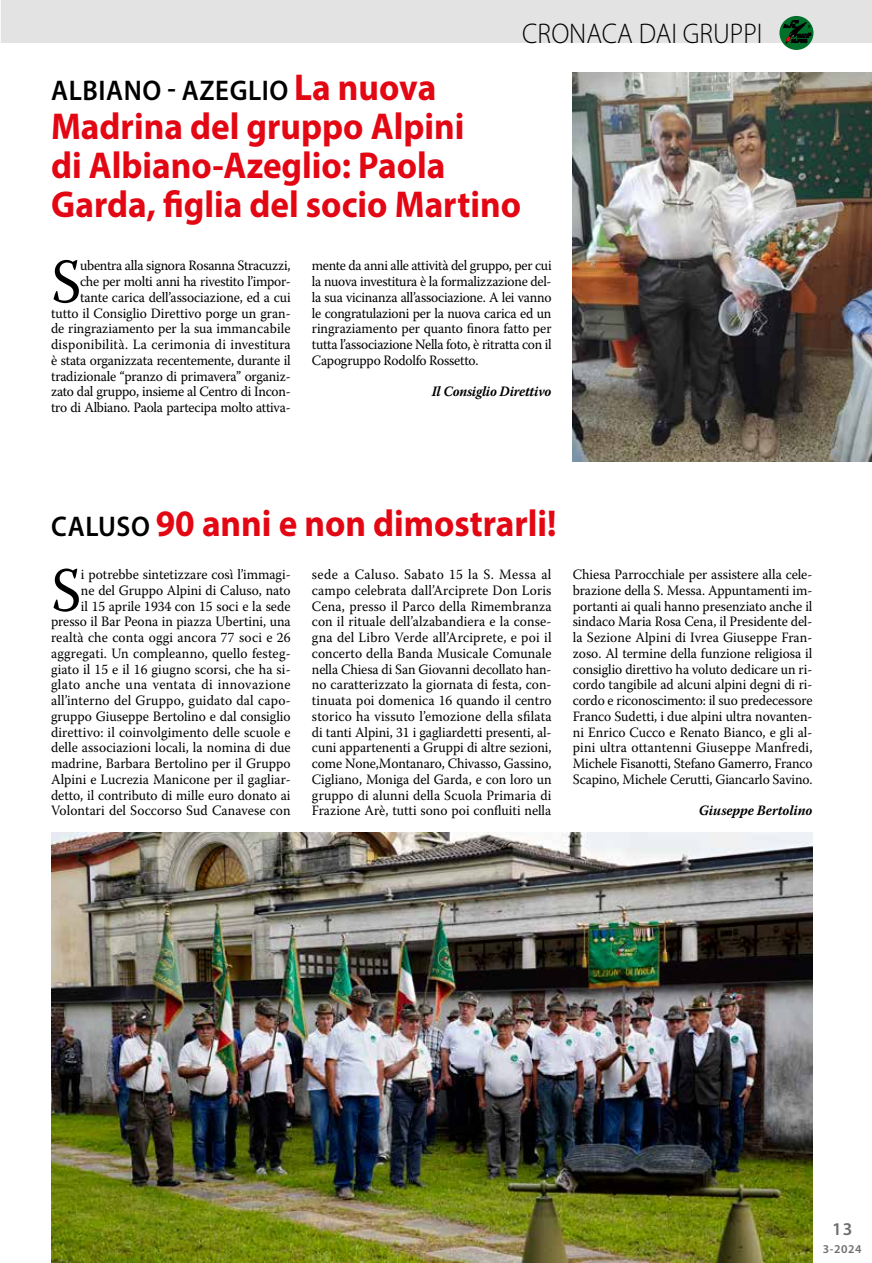
<style>
.page{position:relative;width:872px;height:1263px;background:#fff}
.page>*{position:absolute;margin:0;border:0;box-sizing:border-box;transform-origin:0 0}
.t1{font:62.1px "Warnock Pro";color:#000;scale:.95 1}
.t2{font:700 37.5px/39px "Myriad Pro";color:#e30613;scale:.94 1}
.t3{font:600 28.5px "Myriad Pro";letter-spacing:.02em;color:#000;scale:.94 1}
.t4{font:300 28.5px "Myriad Pro";color:#000;scale:.94 1}
.t5{font:600 18px "Myriad Pro";color:#706f6f}
.t6{font:14.25px/15.8px "Warnock Pro";color:#000;text-align:justify;scale:.95 1}
.t7{font:italic 700 14.25px "Warnock Pro";letter-spacing:-.01em;color:#000;scale:.95 1}
.t8{font:600 12px "Myriad Pro";color:#706f6f}
.s1{font-weight:700;font-size:37.5px;color:#e30613}
.s2{font-weight:600;font-size:28.5px;color:#000}
</style>
<div class="page">
<img style="left:573px;top:72px;width:299px;height:389px">
<img style="left:51px;top:833px;width:761px;height:430px">
<div style="left:1px;top:0;width:871px;height:43px;background:#e3e3e3"></div>
<svg style="left:779px;top:16px;width:34px;height:34px"></svg>
<div style="left:780px;top:17px;width:32px;height:32px;background:#00702a;border-radius:50%"></div>
<svg style="left:783px;top:20px;width:28px;height:23px"></svg>
<h3 class="t4" style="left:522px;top:16px;width:257px">CRONACA DAI GRUPPI</h3>
<h3 class="t3" style="left:51px;top:73px;width:411px">ALBIANO - AZEGLIO <span class="s1">La nuova</span></h3>
<h2 class="t2" style="left:51px;top:106px;width:501px">Madrina del gruppo Alpini<br>di Albiano-Azeglio: Paola<br>Garda, figlia del socio Martino</h2>
<h1 class="t1" style="left:51px;top:244px;width:33px">S</h1>
<p class="t6" style="left:51px;top:258px;width:254px;text-align:right">ubentra alla signora Rosanna Stracuzzi,<br>che per molti anni ha rivestito l’impor&shy;tante carica dell’associazione, ed a cui tutto il Consiglio Direttivo porge un gran&shy;de ringraziamento per la sua immancabile disponibilità. La cerimonia di investitura è stata organizzata recentemente, durante il tradizionale “pranzo di primavera” organiz&shy;zato dal gruppo, insieme al Centro di Incon&shy;tro di Albiano. Paola partecipa molto attiva-</p>
<p class="t6" style="left:312px;top:258px;width:254px">mente da anni alle attività del gruppo, per cui la nuova investitura è la formalizzazione del&shy;la sua vicinanza all’associazione. A lei vanno le congratulazioni per la nuova carica ed un ringraziamento per quanto finora fatto per tutta l’associazione Nella foto, è ritratta con il Capogruppo Rodolfo Rossetto.</p>
<p class="t7" style="left:432px;top:383px;width:127px">Il Consiglio Direttivo</p>
<h2 class="t2" style="left:51px;top:502px;width:539px"><span class="s2">CALUSO</span> 90 anni e non dimostrarli!</h2>
<h1 class="t1" style="left:51px;top:553px;width:33px">S</h1>
<p class="t6" style="left:51px;top:566px;width:254px;text-align:right">i potrebbe sintetizzare così l’immagi-<br>ne del Gruppo Alpini di Caluso, nato<br>il 15 aprile 1934 con 15 soci e la sede presso il Bar Peona in piazza Ubertini, una realtà che conta oggi ancora 77 soci e 26 aggregati. Un compleanno, quello festeg&shy;giato il 15 e il 16 giugno scorsi, che ha si&shy;glato anche una ventata di innovazione all’interno del Gruppo, guidato dal capo&shy;gruppo Giuseppe Bertolino e dal consiglio direttivo: il coinvolgimento delle scuole e delle associazioni locali, la nomina di due madrine, Barbara Bertolino per il Gruppo Alpini e Lucrezia Manicone per il gagliar&shy;detto, il contributo di mille euro donato ai Volontari del Soccorso Sud Canavese con</p>
<p class="t6" style="left:312px;top:566px;width:254px">sede a Caluso. Sabato 15 la S. Messa al campo celebrata dall’Arciprete Don Loris Cena, presso il Parco della Rimembranza con il rituale dell’alzabandiera e la conse&shy;gna del Libro Verde all’Arciprete, e poi il concerto della Banda Musicale Comunale nella Chiesa di San Giovanni decollato han&shy;no caratterizzato la giornata di festa, con&shy;tinuata poi domenica 16 quando il centro storico ha vissuto l’emozione della sfilata di tanti Alpini, 31 i gagliardetti presenti, al&shy;cuni appartenenti a Gruppi di altre sezioni, come None,Montanaro, Chivasso, Gassino, Cigliano, Moniga del Garda, e con loro un gruppo di alunni della Scuola Primaria di Frazione Arè, tutti sono poi confluiti nella</p>
<p class="t6" style="left:573px;top:566px;width:254px">Chiesa Parrocchiale per assistere alla cele&shy;brazione della S. Messa. Appuntamenti im&shy;portanti ai quali hanno presenziato anche il sindaco Maria Rosa Cena, il Presidente del&shy;la Sezione Alpini di Ivrea Giuseppe Fran&shy;zoso. Al termine della funzione religiosa il consiglio direttivo ha voluto dedicare un ri&shy;cordo tangibile ad alcuni alpini degni di ri&shy;cordo e riconoscimento: il suo predecessore Franco Sudetti, i due alpini ultra novanten&shy;ni Enrico Cucco e Renato Bianco, e gli al&shy;pini ultra ottantenni Giuseppe Manfredi, Michele Fisanotti, Stefano Gamerro, Franco Scapino, Michele Cerutti, Giancarlo Savino.</p>
<p class="t7" style="left:699px;top:802px;width:121px">Giuseppe Bertolino</p>
<p class="t5" style="left:832px;top:1217px;width:22px">13</p>
<p class="t8" style="left:822px;top:1241px;width:40px">3-2024</p>
</div>
